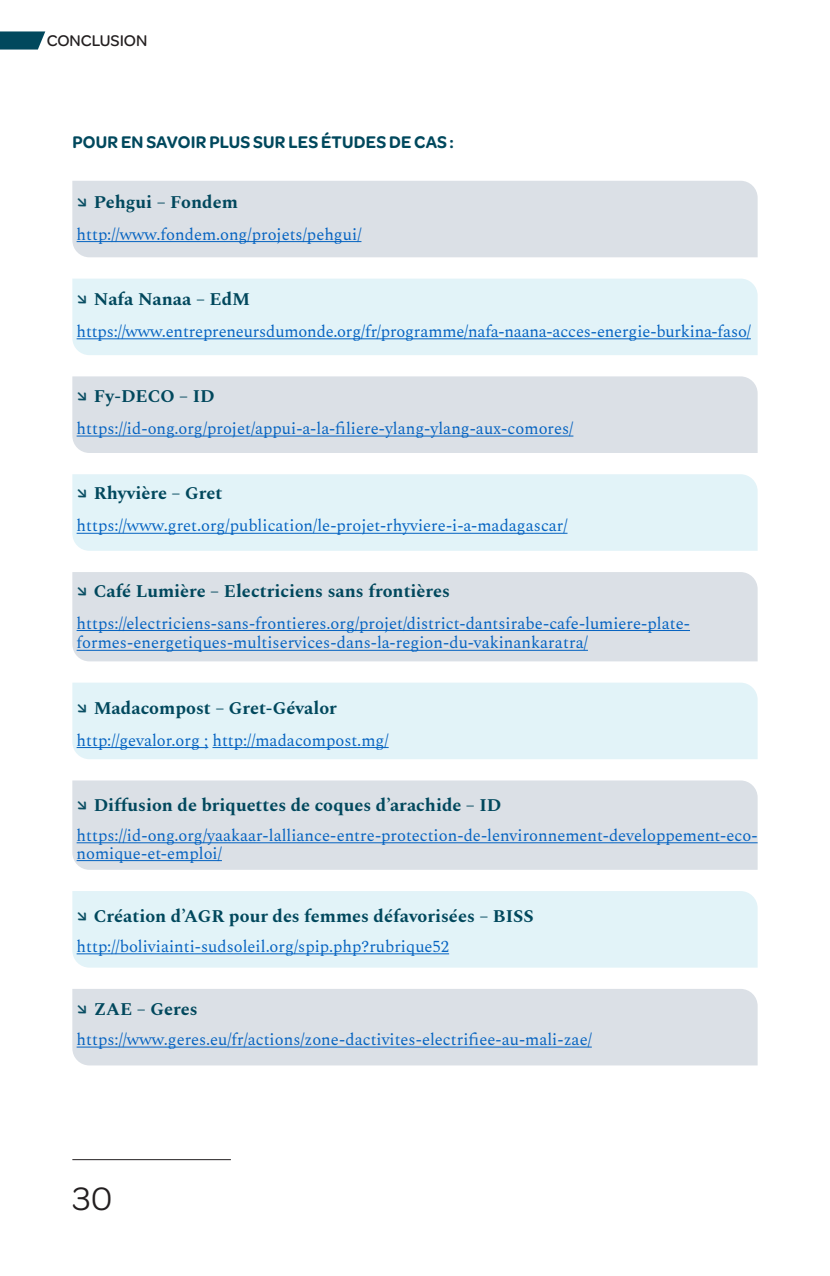
<style>
.page{position:relative;width:830px;height:1276px;background:#fff}
.page>*{position:absolute;margin:0;border:0;box-sizing:border-box;transform-origin:0 0}
.t1{font:34.5px "Omnes";color:#231f20}
.t2{font:700 18px "Spectral";color:#01485d}
.t3{font:600 18px "Omnes";letter-spacing:.01em;color:#01485d;scale:.96 1}
.t4{font:16.5px/19.8px "Spectral";color:#0563c1}
.t5{font:500 16.5px "Omnes";color:#231f20}
.s1{font-family:"Omnes";font-weight:500;color:#094e63}
</style>
<div class="page">
<svg style="left:0;top:31px;width:45px;height:19px"></svg>
<hr style="left:72px;top:1159px;width:159px;height:1px;background:#231f20">
<div style="left:72px;top:181px;width:685px;height:76px;background:#dbe0e6"></div>
<div style="left:72px;top:682px;width:685px;height:77px;background:#e2f3f8"></div>
<div style="left:72px;top:572px;width:685px;height:89px;background:#dbe0e6"></div>
<div style="left:72px;top:474px;width:685px;height:77px;background:#e2f3f8"></div>
<div style="left:72px;top:376px;width:685px;height:77px;background:#dbe0e6"></div>
<div style="left:72px;top:279px;width:685px;height:76px;background:#e2f3f8"></div>
<div style="left:72px;top:891px;width:685px;height:76px;background:#e2f3f8"></div>
<div style="left:72px;top:989px;width:685px;height:76px;background:#dbe0e6"></div>
<div style="left:72px;top:780px;width:685px;height:90px;background:#dbe0e6"></div>
<hr style="left:77px;top:241px;width:284px;height:1px;background:#0563c1">
<hr style="left:77px;top:338px;width:673px;height:1px;background:#0563c1">
<hr style="left:77px;top:436px;width:496px;height:1px;background:#0563c1">
<hr style="left:77px;top:533px;width:490px;height:1px;background:#0563c1">
<hr style="left:77px;top:630px;width:612px;height:1px;background:#0563c1">
<hr style="left:77px;top:650px;width:510px;height:1px;background:#0563c1">
<hr style="left:77px;top:747px;width:131px;height:1px;background:#0563c1">
<hr style="left:212px;top:747px;width:176px;height:1px;background:#0563c1">
<hr style="left:77px;top:842px;width:680px;height:1px;background:#0563c1">
<hr style="left:77px;top:860px;width:145px;height:1px;background:#0563c1">
<hr style="left:77px;top:953px;width:372px;height:1px;background:#0563c1">
<hr style="left:77px;top:1046px;width:514px;height:1px;background:#0563c1">
<p class="t5" style="left:47px;top:30px;width:102px">CONCLUSION</p>
<p class="t3" style="left:72px;top:129px;width:399px">POUR EN SAVOIR PLUS SUR LES ÉTUDES DE CAS :</p>
<p class="t2" style="left:77px;top:189px;width:163px"><span class="s1">•</span> Pehgui – Fondem</p>
<p class="t4" style="left:77px;top:223px;width:286px">http://www.fondem.ong/projets/pehgui/</p>
<p class="t2" style="left:77px;top:286px;width:175px"><span class="s1">•</span> Nafa Nanaa – EdM</p>
<p class="t4" style="left:77px;top:320px;width:675px">https://www.entrepreneursdumonde.org/fr/programme/nafa-naana-acces-energie-burkina-faso/</p>
<p class="t2" style="left:77px;top:383px;width:139px"><span class="s1">•</span> Fy-DECO – ID</p>
<p class="t4" style="left:77px;top:417px;width:498px">https://id-ong.org/projet/appui-a-la-filiere-ylang-ylang-aux-comores/</p>
<p class="t2" style="left:77px;top:480px;width:147px"><span class="s1">•</span> Rhyvière – Gret</p>
<p class="t4" style="left:77px;top:515px;width:492px">https://www.gret.org/publication/le-projet-rhyviere-i-a-madagascar/</p>
<p class="t2" style="left:77px;top:578px;width:375px"><span class="s1">•</span> Café Lumière – Electriciens sans frontières</p>
<p class="t4" style="left:77px;top:612px;width:614px">https://electriciens-sans-frontieres.org/projet/district-dantsirabe-cafe-lumiere-plate&shy;formes-energetiques-multiservices-dans-la-region-du-vakinankaratra/</p>
<p class="t2" style="left:77px;top:695px;width:261px"><span class="s1">•</span> Madacompost – Gret-Gévalor</p>
<p class="t4" style="left:77px;top:729px;width:313px">http://gevalor.org ; http://madacompost.mg/</p>
<p class="t2" style="left:77px;top:792px;width:426px"><span class="s1">•</span> Diffusion de briquettes de coques d’arachide – ID</p>
<p class="t4" style="left:77px;top:825px;width:682px;line-height:17.9px">https://id-ong.org/yaakaar-lalliance-entre-protection-de-lenvironnement-developpement-eco&shy;nomique-et-emploi/</p>
<p class="t2" style="left:77px;top:903px;width:458px"><span class="s1">•</span> Création d’AGR pour des femmes défavorisées – BISS</p>
<p class="t4" style="left:77px;top:935px;width:374px">http://boliviainti-sudsoleil.org/spip.php?rubrique52</p>
<p class="t2" style="left:77px;top:996px;width:122px"><span class="s1">•</span> ZAE – Geres</p>
<p class="t4" style="left:77px;top:1028px;width:516px">https://www.geres.eu/fr/actions/zone-dactivites-electrifiee-au-mali-zae/</p>
<h1 class="t1" style="left:72px;top:1175px;width:42px">30</h1>
</div>
